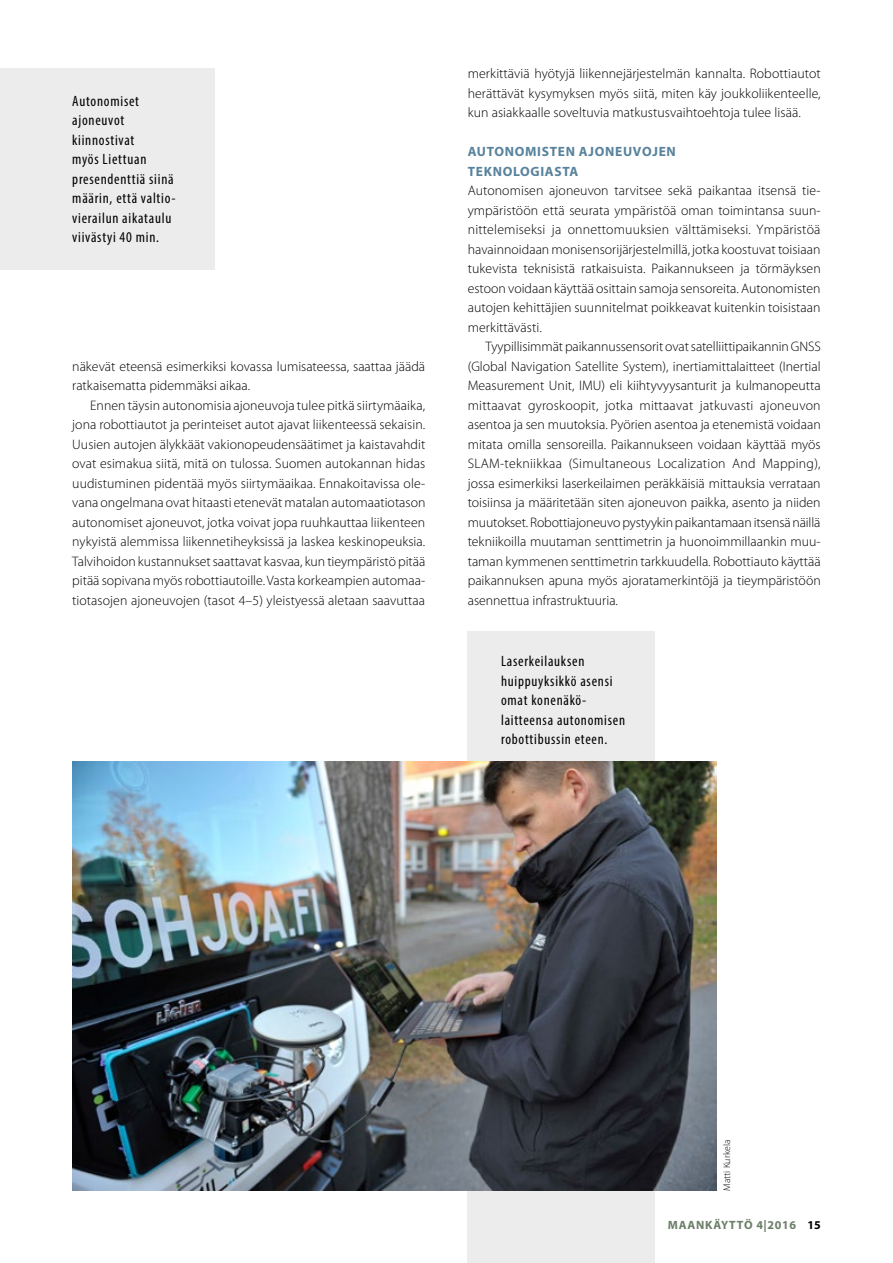
<style>
.page{position:relative;width:893px;height:1263px;background:#fff}
.page>*{position:absolute;margin:0;border:0;box-sizing:border-box;transform-origin:0 0}
.t1{font:condensed 15px/19.5px "Myriad Pro";letter-spacing:.05em;color:#000}
.t2{font:300 13.8px/19.5px "Myriad Pro";letter-spacing:.005em;color:#000;text-align:justify}
.t3{font:700 13.5px/19.5px "Myriad Pro";letter-spacing:.05em;color:#58829c}
.t4{font:700 12px "Myriad Pro";letter-spacing:.065em;color:#6b7f68}
.t5{font:300 9.75px "Myriad Pro";color:#000}
.s1{color:#000}
</style>
<div class="page">
<div style="left:0;top:68px;width:214px;height:201px;background:#ececec"></div>
<div style="left:468px;top:631px;width:187px;height:632px;background:#ececec"></div>
<img style="left:72px;top:762px;width:645px;height:429px">
<p class="t1" style="left:72px;top:91px;width:105px">Autonomiset ajoneuvot kiinnostivat<br>myös Liettuan presendenttiä siinä määrin, että valtio&shy;vierailun aikataulu viivästyi 40 min.</p>
<p class="t2" style="left:72px;top:357px;width:354px">näkevät eteensä esimerkiksi kovassa lumisateessa, saattaa jäädä ratkaisematta pidemmäksi aikaa.</p>
<p class="t2" style="left:72px;top:396px;width:355px;text-indent:18px">Ennen täysin autonomisia ajoneuvoja tulee pitkä siirtymäaika, jona robottiautot ja perinteiset autot ajavat liikenteessä sekaisin.<br>Uusien autojen älykkäät vakionopeudensäätimet ja kaistavahdit ovat esimakua siitä, mitä on tulossa. Suomen autokannan hidas uudistuminen pidentää myös siirtymäaikaa. Ennakoitavissa ole&shy;vana ongelmana ovat hitaasti etenevät matalan automaatiotason autonomiset ajoneuvot, jotka voivat jopa ruuhkauttaa liikenteen nykyistä alemmissa liikennetiheyksissä ja laskea keskinopeuksia.<br>Talvihoidon kustannukset saattavat kasvaa, kun tieympäristö pitää pitää sopivana myös robottiautoille. Vasta korkeampien automaa&shy;tiotasojen ajoneuvojen (tasot 4–5) yleistyessä aletaan saavuttaa</p>
<p class="t2" style="left:468px;top:64px;width:354px">merkittäviä hyötyjä liikennejärjestelmän kannalta. Robottiautot herättävät kysymyksen myös siitä, miten käy joukkoliikenteelle, kun asiakkaalle soveltuvia matkustusvaihtoehtoja tulee lisää.</p>
<p class="t3" style="left:468px;top:142px;width:209px">AUTONOMISTEN AJONEUVOJEN<br>TEKNOLOGIASTA</p>
<p class="t2" style="left:468px;top:181px;width:354px">Autonomisen ajoneuvon tarvitsee sekä paikantaa itsensä tie&shy;ympäristöön että seurata ympäristöä oman toimintansa suun&shy;nittelemiseksi ja onnettomuuksien välttämiseksi. Ympäristöä havainnoidaan monisensorijärjestelmillä, jotka koostuvat toisiaan tukevista teknisistä ratkaisuista. Paikannukseen ja törmäyksen estoon voidaan käyttää osittain samoja sensoreita. Autonomisten autojen kehittäjien suunnitelmat poikkeavat kuitenkin toisistaan merkittävästi.</p>
<p class="t2" style="left:468px;top:337px;width:355px;text-indent:18px">Tyypillisimmät paikannussensorit ovat satelliittipaikannin GNSS (Global Navigation Satellite System), inertiamittalaitteet (Inertial Measurement Unit, IMU) eli kiihtyvyysanturit ja kulmanopeutta mittaavat gyroskoopit, jotka mittaavat jatkuvasti ajoneuvon asentoa ja sen muutoksia. Pyörien asentoa ja etenemistä voidaan mitata omilla sensoreilla. Paikannukseen voidaan käyttää myös SLAM-tekniikkaa (Simultaneous Localization And Mapping), jossa esimerkiksi laserkeilaimen peräkkäisiä mittauksia verrataan toisiinsa ja määritetään siten ajoneuvon paikka, asento ja niiden muutokset. Robottiajoneuvo pystyykin paikantamaan itsensä näillä tekniikoilla muutaman senttimetrin ja huonoimmillaankin muu&shy;taman kymmenen senttimetrin tarkkuudella. Robottiauto käyttää paikannuksen apuna myös ajoratamerkintöjä ja tieympäristöön asennettua infrastruktuuria.</p>
<p class="t1" style="left:501px;top:651px;width:126px">Laserkeilauksen huippuyksikkö asensi omat konenäkö&shy;laitteensa autonomisen robottibussin eteen.</p>
<p class="t5" style="left:722px;top:1191px;width:52px;rotate:-90deg">Matti Kurkela</p>
<p class="t4" style="left:668px;top:1217px;width:154px">MAANKÄYTTÖ 4|2016 <span class="s1">15</span></p>
</div>
